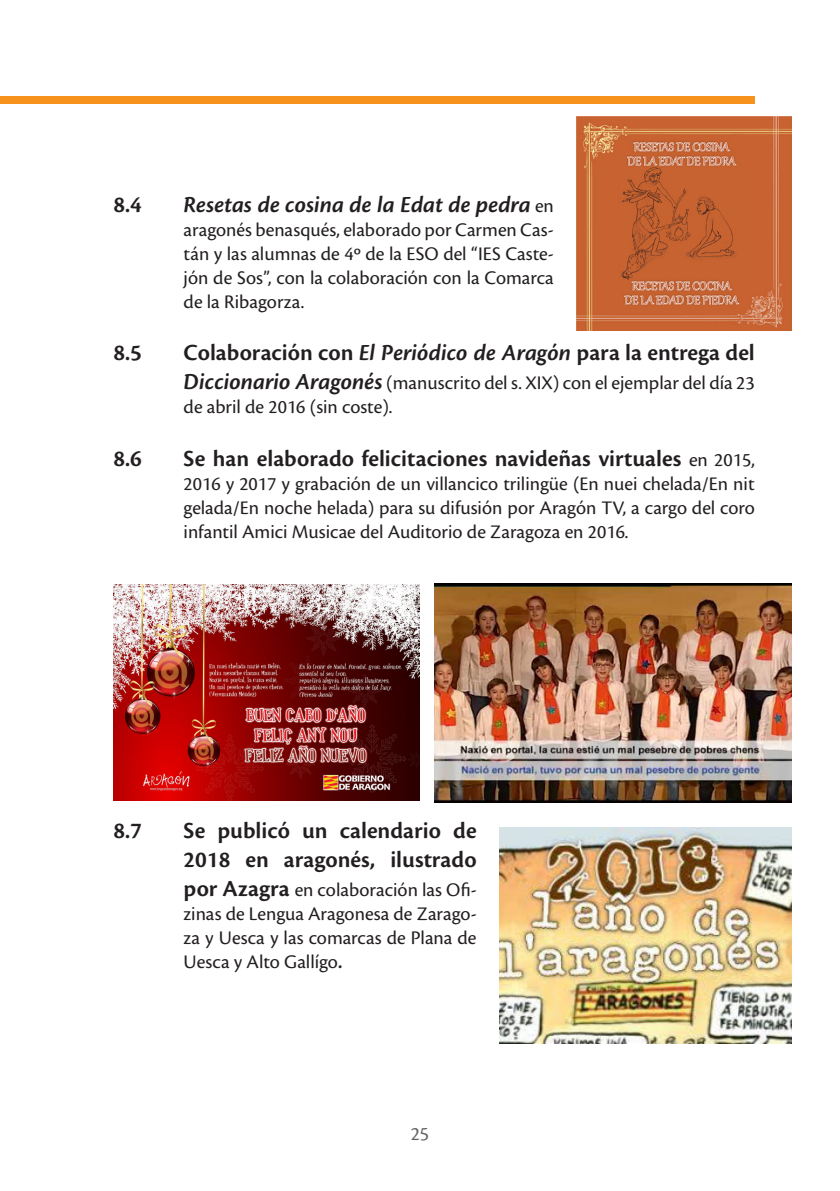
<style>
.page{position:relative;width:840px;height:1191px;background:#fff}
.page>*{position:absolute;margin:0;border:0;box-sizing:border-box;transform-origin:0 0}
.t1{font:600 24px/28.8px "Cronos Pro";color:#231f20}
.t2{font:italic 600 24px "Cronos Pro";color:#231f20}
.t3{font:20px/24px "Cronos Pro";color:#231f20;text-align:justify}
.t4{font:20px "Cronos Pro";color:#656568}
.s1{font-weight:400;font-style:normal;font-size:20px}
.s2{font-style:italic}
.s3{font-weight:600;font-style:italic;font-size:24px}
.s4{font-weight:400;font-size:20px}
.s5{font-weight:600;font-size:24px}
.s6{font-weight:600}
</style>
<div class="page">
<div style="left:0;top:96px;width:754px;height:8px;background:#f7931d"></div>
<img style="left:113px;top:584px;width:307px;height:217px">
<img style="left:434px;top:583px;width:357px;height:219px">
<img style="left:499px;top:827px;width:292px;height:216px">
<img style="left:576px;top:117px;width:215px;height:213px">
<p class="t1" style="left:113px;top:190px;width:30px">8.4</p>
<p class="t2" style="left:183px;top:190px;width:371px">Resetas de cosina de la Edat de pedra <span class="s1">en</span></p>
<p class="t3" style="left:183px;top:217px;width:371px">aragonés benasqués, elaborado por Carmen Cas&shy;tán y las alumnas de 4º de la ESO del “IES Caste&shy;jón de Sos”, con la colaboración con la Comarca de la Ribagorza.</p>
<p class="t1" style="left:113px;top:339px;width:30px">8.5</p>
<p class="t1" style="left:183px;top:339px;width:572px">Colaboración con <span class="s2">El Periódico de Aragón</span> para la entrega del</p>
<p class="t3" style="left:183px;top:371px;width:572px"><span class="s3">Diccionario Aragonés</span> (manuscrito del s. XIX) con el ejemplar del día 23 de abril de 2016 (sin coste).</p>
<p class="t1" style="left:113px;top:444px;width:30px">8.6</p>
<p class="t1" style="left:183px;top:444px;width:572px">Se han elaborado felicitaciones navideñas virtuales <span class="s4">en 2015,</span></p>
<p class="t3" style="left:183px;top:472px;width:572px">2016 y 2017 y grabación de un villancico trilingüe (En nuei chelada/En nit gelada/En noche helada) para su difusión por Aragón TV, a cargo del coro infantil Amici Musicae del Auditorio de Zaragoza en 2016.</p>
<p class="t1" style="left:113px;top:817px;width:30px">8.7</p>
<p class="t1" style="left:183px;top:817px;width:294px">Se publicó un calendario de<br>2018 en aragonés, ilustrado</p>
<p class="t3" style="left:183px;top:878px;width:294px"><span class="s5">por Azagra</span> en colaboración las Ofi&shy;zinas de Lengua Aragonesa de Zarago&shy;za y Uesca y las comarcas de Plana de Uesca y Alto Gallígo<span class="s6">.</span></p>
<p class="t4" style="left:410px;top:1122px;width:20px">25</p>
</div>
